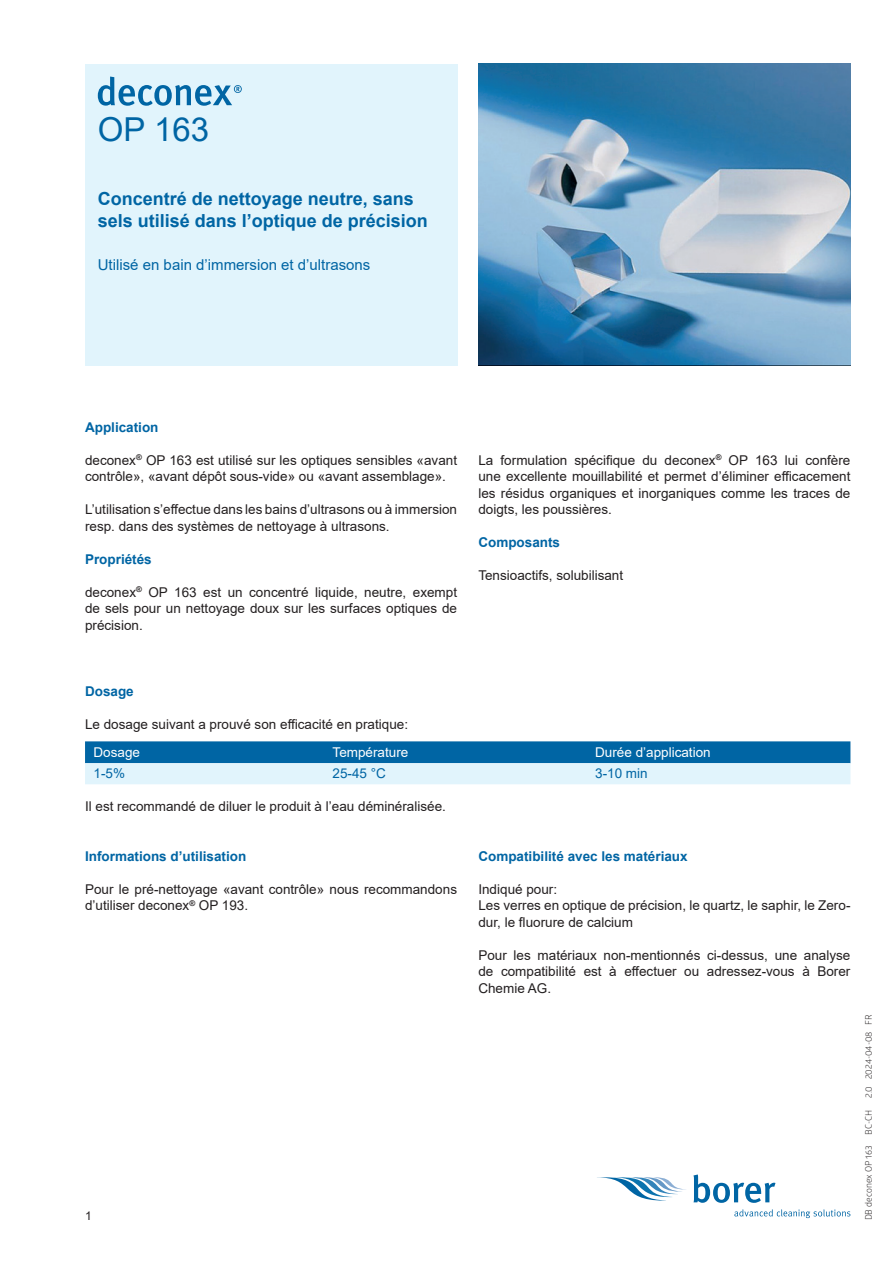
<style>
.page{position:relative;width:893px;height:1263px;background:#fff}
.page>*{position:absolute;margin:0;border:0;box-sizing:border-box;transform-origin:0 0}
.t1{font:33px "Arial";color:#0065a4}
.t2{font:700 18px/21.6px "Arial";color:#0065a4}
.t3{font:15px "Arial";color:#0065a4}
.t4{font:13.5px/16.5px "Arial";color:#231f20}
.t5{font:700 13.5px "Arial";color:#0065a4}
.t6{font:13.5px "Arial";color:#fff}
.t7{font:13.5px "Arial";color:#0065a4}
.t8{font:12px "Arial";color:#231f20}
.t9{font:9px "Glober";color:#231f20}
</style>
<div class="page">
<div style="left:85px;top:64px;width:372px;height:302px;background:#e1f4fc"></div>
<svg style="left:98px;top:77px;width:144px;height:29px"></svg>
<svg style="left:597px;top:1177px;width:89px;height:23px"></svg>
<svg style="left:693px;top:1174px;width:82px;height:29px"></svg>
<svg style="left:734px;top:1209px;width:116px;height:9px"></svg>
<img style="left:478px;top:64px;width:372px;height:302px">
<svg style="left:85px;top:741px;width:765px;height:43px;background:#70accf"></svg>
<h1 class="t1" style="left:98px;top:107px;width:113px">OP 163</h1>
<h2 class="t2" style="left:98px;top:188px;width:332px">Concentré de nettoyage neutre, sans sels utilisé dans l’optique de précision</h2>
<p class="t3" style="left:98px;top:255px;width:274px">Utilisé en bain d’immersion et d’ultrasons</p>
<p class="t5" style="left:85px;top:417px;width:75px">Application</p>
<p class="t4" style="left:85px;top:451px;width:374px">deconex<sup>®</sup> OP 163 est utilisé sur les optiques sensibles «avant contrôle», «avant dépôt sous-vide» ou «avant assemblage».</p>
<p class="t4" style="left:85px;top:501px;width:374px">L’utilisation s’effectue dans les bains d’ultrasons ou à immersion resp. dans des systèmes de nettoyage à ultrasons.</p>
<p class="t5" style="left:85px;top:549px;width:68px">Propriétés</p>
<p class="t4" style="left:85px;top:583px;width:374px;text-align:justify">deconex<sup>®</sup> OP 163 est un concentré liquide, neutre, exempt de sels pour un nettoyage doux sur les surfaces optiques de précision.</p>
<p class="t4" style="left:478px;top:451px;width:374px;text-align:justify">La formulation spécifique du deconex<sup>®</sup> OP 163 lui confère une excellente mouillabilité et permet d’éliminer efficacement les résidus organiques et inorganiques comme les traces de doigts, les poussières.</p>
<p class="t5" style="left:478px;top:533px;width:83px">Composants</p>
<p class="t4" style="left:478px;top:567px;width:146px">Tensioactifs, solubilisant</p>
<p class="t5" style="left:85px;top:681px;width:50px">Dosage</p>
<p class="t4" style="left:85px;top:715px;width:325px">Le dosage suivant a prouvé son efficacité en pratique:</p>
<p class="t6" style="left:94px;top:743px;width:48px">Dosage</p>
<p class="t6" style="left:333px;top:743px;width:77px">Température</p>
<p class="t6" style="left:595px;top:743px;width:117px">Durée d’application</p>
<p class="t7" style="left:94px;top:764px;width:33px">1-5%</p>
<p class="t7" style="left:333px;top:764px;width:55px">25-45 °C</p>
<p class="t7" style="left:595px;top:764px;width:54px">3-10 min</p>
<p class="t4" style="left:85px;top:798px;width:362px">Il est recommandé de diluer le produit à l’eau déminéralisée.</p>
<p class="t5" style="left:85px;top:846px;width:163px">Informations d’utilisation</p>
<p class="t4" style="left:85px;top:880px;width:374px">Pour le pré-nettoyage «avant contrôle» nous recommandons d’utiliser deconex<sup>®</sup> OP 193.</p>
<p class="t5" style="left:478px;top:846px;width:211px">Compatibilité avec les matériaux</p>
<p class="t4" style="left:478px;top:880px;width:374px">Indiqué pour:<br>Les verres en optique de précision, le quartz, le saphir, le Zero&shy;dur, le fluorure de calcium</p>
<p class="t4" style="left:478px;top:946px;width:374px;text-align:justify">Pour les matériaux non-mentionnés ci-dessus, une analyse de compatibilité est à effectuer ou adressez-vous à Borer Chemie AG.</p>
<p class="t8" style="left:85px;top:1208px;width:8px">1</p>
<p class="t9" style="left:862px;top:1098px;width:85px;rotate:-90deg">2.0 2024-04-08 FR</p>
<p class="t9" style="left:862px;top:1220px;width:112px;rotate:-90deg">DB deconex OP 163 BC-CH</p>
</div>
